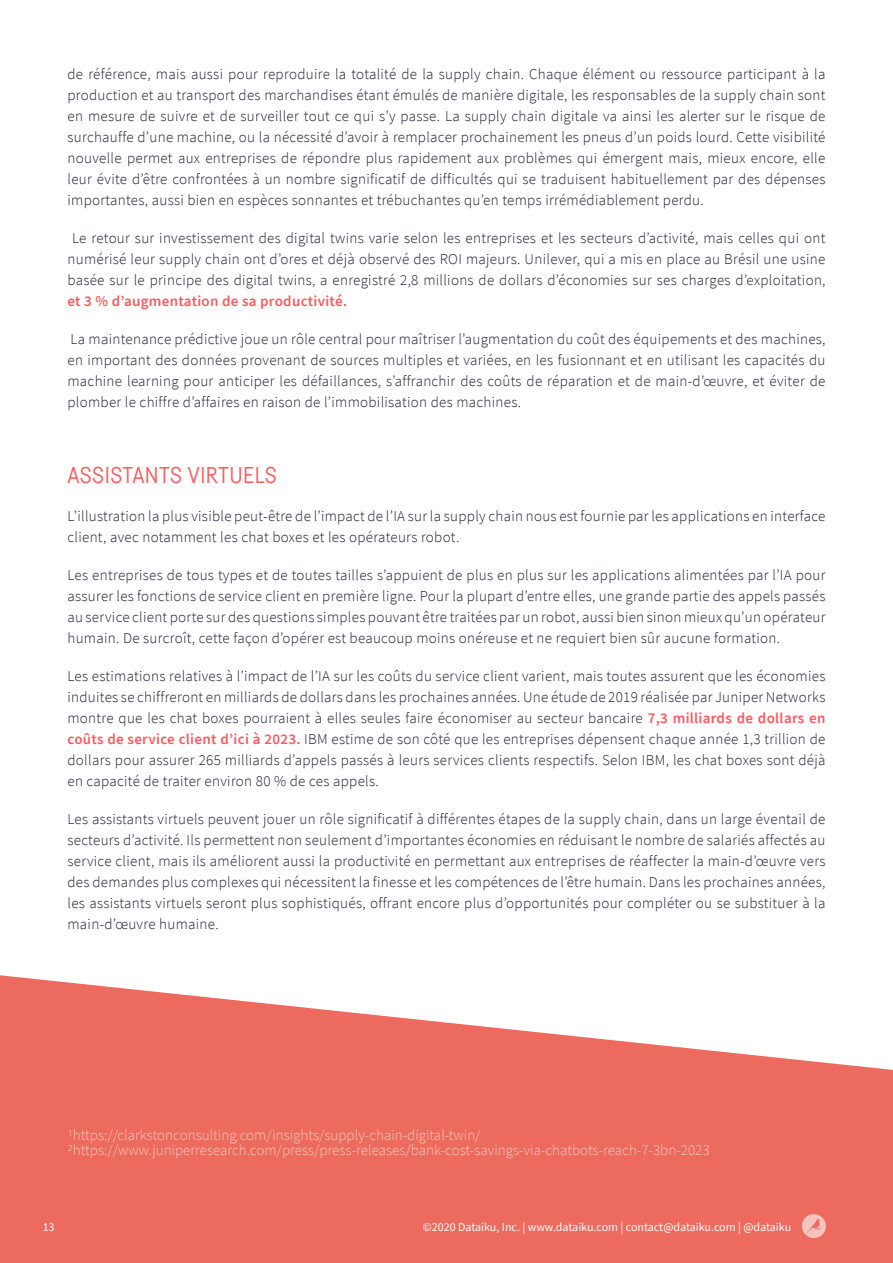
<style>
.page{position:relative;width:893px;height:1263px;background:#fff}
.page>*{position:absolute;margin:0;border:0;box-sizing:border-box;transform-origin:0 0}
.t1{font:22.5px "Fabrikat";letter-spacing:.02em;color:#ff585d}
.t2{font:300 15px/21px "Source Sans Pro";letter-spacing:.02em;color:#1b2031;text-align:justify}
.t3{font:300 15px/15px "Source Sans Pro";color:#f9c9bd}
.t4{font:600 15px "Source Sans Pro";letter-spacing:.02em;color:#ff585d}
.t5{font:12px "Source Sans Pro";color:#fff}
.s1{font-weight:600;color:#ff585d}
</style>
<div class="page">
<svg style="left:0;top:975px;width:893px;height:288px;fill:#ed6a5e"></svg>
<svg style="left:802px;top:1214px;width:24px;height:24px"></svg>
<p class="t2" style="left:68px;top:63px;width:759px">de référence, mais aussi pour reproduire la totalité de la supply chain. Chaque élément ou ressource participant à la production et au transport des marchandises étant émulés de manière digitale, les responsables de la supply chain sont en mesure de suivre et de surveiller tout ce qui s’y passe. La supply chain digitale va ainsi les alerter sur le risque de surchauffe d’une machine, ou la nécessité d’avoir à remplacer prochainement les pneus d’un poids lourd. Cette visibilité nouvelle permet aux entreprises de répondre plus rapidement aux problèmes qui émergent mais, mieux encore, elle leur évite d’être confrontées à un nombre significatif de difficultés qui se traduisent habituellement par des dépenses importantes, aussi bien en espèces sonnantes et trébuchantes qu’en temps irrémédiablement perdu.</p>
<p class="t2" style="left:68px;top:227px;width:760px;text-align:center">Le retour sur investissement des digital twins varie selon les entreprises et les secteurs d’activité, mais celles qui ont numérisé leur supply chain ont d’ores et déjà observé des ROI majeurs. Unilever, qui a mis en place au Brésil une usine basée sur le principe des digital twins, a enregistré 2,8 millions de dollars d’économies sur ses charges d’exploitation,</p>
<p class="t4" style="left:68px;top:291px;width:281px">et 3 % d’augmentation de sa productivité.</p>
<p class="t2" style="left:68px;top:328px;width:759px">La maintenance prédictive joue un rôle central pour maîtriser l’augmentation du coût des équipements et des machines, en important des données provenant de sources multiples et variées, en les fusionnant et en utilisant les capacités du machine learning pour anticiper les défaillances, s’affranchir des coûts de réparation et de main-d’œuvre, et éviter de plomber le chiffre d’affaires en raison de l’immobilisation des machines.</p>
<h1 class="t1" style="left:68px;top:461px;width:211px">ASSISTANTS VIRTUELS</h1>
<p class="t2" style="left:68px;top:505px;width:759px">L’illustration la plus visible peut-être de l’impact de l’IA sur la supply chain nous est fournie par les applications en interface client, avec notamment les chat boxes et les opérateurs robot.</p>
<p class="t2" style="left:68px;top:564px;width:760px">Les entreprises de tous types et de toutes tailles s’appuient de plus en plus sur les applications alimentées par l’IA pour assurer les fonctions de service client en première ligne. Pour la plupart d’entre elles, une grande partie des appels passés au service client porte sur des questions simples pouvant être traitées par un robot, aussi bien sinon mieux qu’un opérateur humain. De surcroît, cette façon d’opérer est beaucoup moins onéreuse et ne requiert bien sûr aucune formation.</p>
<p class="t2" style="left:68px;top:665px;width:760px">Les estimations relatives à l’impact de l’IA sur les coûts du service client varient, mais toutes assurent que les économies induites se chiffreront en milliards de dollars dans les prochaines années. Une étude de 2019 réalisée par Juniper Networks montre que les chat boxes pourraient à elles seules faire économiser au secteur bancaire <span class="s1">7,3 milliards de dollars en coûts de service client d’ici à 2023.</span> IBM estime de son côté que les entreprises dépensent chaque année 1,3 trillion de dollars pour assurer 265 milliards d’appels passés à leurs services clients respectifs. Selon IBM, les chat boxes sont déjà en capacité de traiter environ 80 % de ces appels.</p>
<p class="t2" style="left:68px;top:808px;width:759px">Les assistants virtuels peuvent jouer un rôle significatif à différentes étapes de la supply chain, dans un large éventail de secteurs d’activité. Ils permettent non seulement d’importantes économies en réduisant le nombre de salariés affectés au service client, mais ils améliorent aussi la productivité en permettant aux entreprises de réaffecter la main-d’œuvre vers des demandes plus complexes qui nécessitent la finesse et les compétences de l’être humain. Dans les prochaines années, les assistants virtuels seront plus sophistiqués, offrant encore plus d’opportunités pour compléter ou se substituer à la main-d’œuvre humaine.</p>
<p class="t3" style="left:68px;top:1127px;width:644px">1https://clarkstonconsulting.com/insights/supply-chain-digital-twin/<br>2https://www.juniperresearch.com/press/press-releases/bank-cost-savings-via-chatbots-reach-7-3bn-2023</p>
<p class="t5" style="left:43px;top:1219px;width:13px">13</p>
<p class="t5" style="left:423px;top:1219px;width:370px">©2020 Dataiku, Inc. | www.dataiku.com | contact@dataiku.com | @dataiku</p>
</div>
